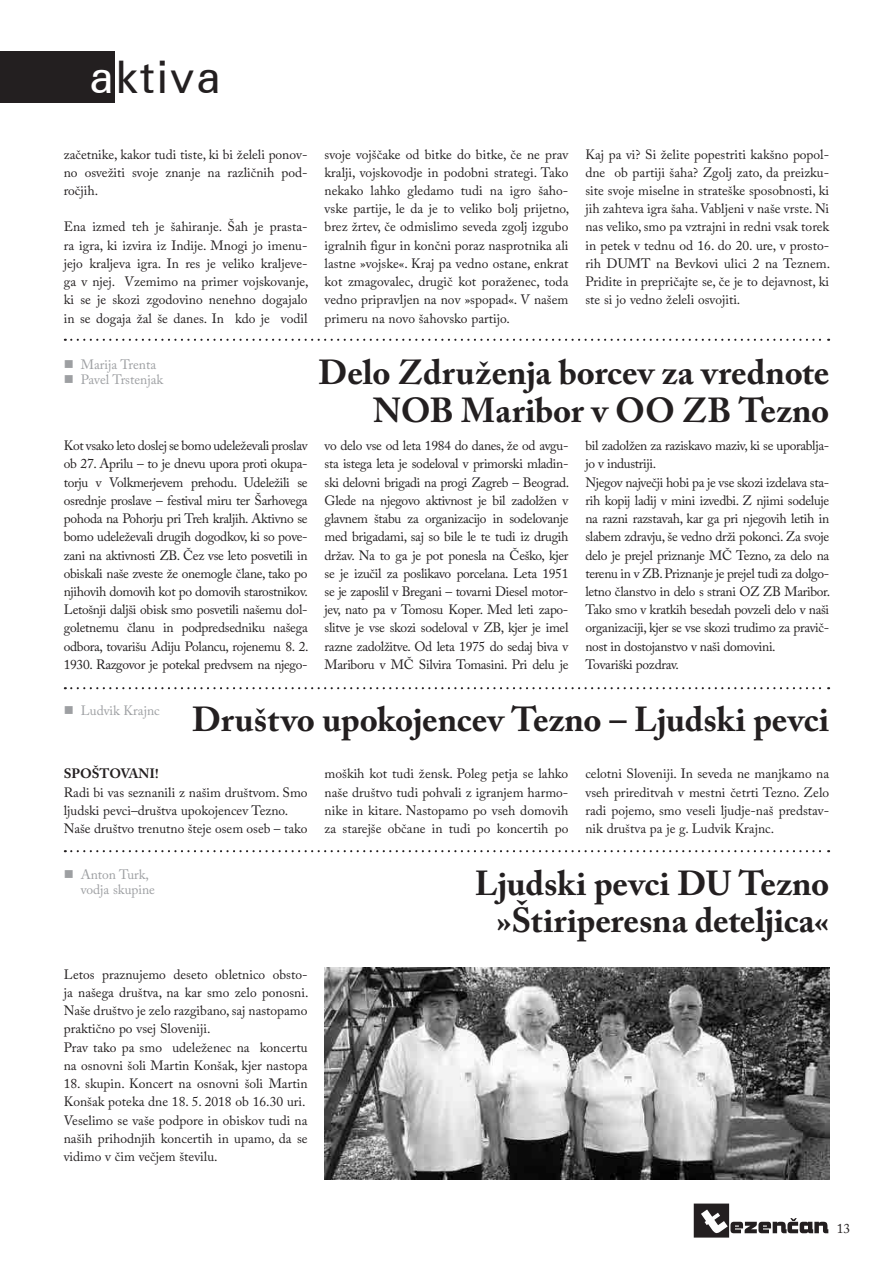
<style>
.page{position:relative;width:893px;height:1263px;background:#fff}
.page>*{position:absolute;margin:0;border:0;box-sizing:border-box;transform-origin:0 0}
.t1{font:45px "Zurich BT";letter-spacing:.05em;color:#231f20}
.t2{font:700 34.5px/37.5px "Adobe Caslon Pro";letter-spacing:-.005em;color:#231f20;text-align:right}
.t3{font:13.5px/18.3px "Adobe Caslon Pro";color:#231f20;text-align:justify}
.t4{font:13.5px/18.3px "Adobe Caslon Pro";letter-spacing:-.025em;color:#231f20}
.t5{font:13.5px/15px "Adobe Caslon Pro";color:#9d9fa2}
.t6{font:700 13.5px "Adobe Caslon Pro";color:#231f20}
.s1{color:#fff}
</style>
<div class="page">
<div style="left:0;top:51px;width:115px;height:51px;background:#231f20"></div>
<svg style="left:694px;top:1203px;width:134px;height:34px"></svg>
<svg style="left:65px;top:850px;width:764px;height:2px"></svg>
<svg style="left:65px;top:687px;width:764px;height:2px"></svg>
<svg style="left:65px;top:339px;width:764px;height:2px"></svg>
<img style="left:325px;top:968px;width:504px;height:211px">
<h1 class="t1" style="left:90px;top:50px;width:133px"><span class="s1">a</span>ktiva</h1>
<p class="t3" style="left:64px;top:145px;width:245px">začetnike, kakor tudi tiste, ki bi želeli ponov&shy;no osvežiti svoje znanje na različnih pod&shy;ročjih.</p>
<p class="t3" style="left:64px;top:218px;width:246px">Ena izmed teh je šahiranje. Šah je prasta&shy;ra igra, ki izvira iz Indije. Mnogi jo imenu&shy;jejo kraljeva igra. In res je veliko kraljeve&shy;ga v njej. Vzemimo na primer vojskovanje, ki se je skozi zgodovino nenehno dogajalo in se dogaja žal še danes. In kdo je vodil</p>
<p class="t3" style="left:325px;top:145px;width:246px">svoje vojščake od bitke do bitke, če ne prav kralji, vojskovodje in podobni strategi. Tako nekako lahko gledamo tudi na igro šaho&shy;vske partije, le da je to veliko bolj prijetno, brez žrtev, če odmislimo seveda zgolj izgubo igralnih figur in končni poraz nasprotnika ali lastne »vojske«. Kraj pa vedno ostane, enkrat kot zmagovalec, drugič kot poraženec, toda vedno pripravljen na nov »spopad«. V našem primeru na novo šahovsko partijo.</p>
<p class="t3" style="left:585px;top:145px;width:246px">Kaj pa vi? Si želite popestriti kakšno popol&shy;dne ob partiji šaha? Zgolj zato, da preizku&shy;site svoje miselne in strateške sposobnosti, ki jih zahteva igra šaha. Vabljeni v naše vrste. Ni nas veliko, smo pa vztrajni in redni vsak torek in petek v tednu od 16. do 20. ure, v prosto&shy;rih DUMT na Bevkovi ulici 2 na Teznem.<br>Pridite in prepričajte se, če je to dejavnost, ki ste si jo vedno želeli osvojiti.</p>
<p class="t5" style="left:81px;top:357px;width:84px">Marija Trenta<br>Pavel Trstenjak</p>
<h2 class="t2" style="left:319px;top:354px;width:512px">Delo Združenja borcev za vrednote<br>NOB Maribor v OO ZB Tezno</h2>
<p class="t3" style="left:64px;top:436px;width:246px">Kot vsako leto doslej se bomo udeleževali proslav ob 27. Aprilu – to je dnevu upora proti okupa&shy;torju v Volkmerjevem prehodu. Udeležili se osrednje proslave – festival miru ter Šarhovega pohoda na Pohorju pri Treh kraljih. Aktivno se bomo udeleževali drugih dogodkov, ki so pove&shy;zani na aktivnosti ZB. Čez vse leto posvetili in obiskali naše zveste že onemogle člane, tako po njihovih domovih kot po domovih starostnikov.<br>Letošnji daljši obisk smo posvetili našemu dol&shy;goletnemu članu in podpredsedniku našega odbora, tovarišu Adiju Polancu, rojenemu 8. 2.<br>1930. Razgovor je potekal predvsem na njego-</p>
<p class="t3" style="left:325px;top:436px;width:246px">vo delo vse od leta 1984 do danes, že od avgu&shy;sta istega leta je sodeloval v primorski mladin&shy;ski delovni brigadi na progi Zagreb – Beograd.<br>Glede na njegovo aktivnost je bil zadolžen v glavnem štabu za organizacijo in sodelovanje med brigadami, saj so bile le te tudi iz drugih držav. Na to ga je pot ponesla na Češko, kjer se je izučil za poslikavo porcelana. Leta 1951 se je zaposlil v Bregani – tovarni Diesel motor&shy;jev, nato pa v Tomosu Koper. Med leti zapo&shy;slitve je vse skozi sodeloval v ZB, kjer je imel razne zadolžitve. Od leta 1975 do sedaj biva v Mariboru v MČ Silvira Tomasini. Pri delu je</p>
<p class="t4" style="left:585px;top:436px;width:246px">bil zadolžen za raziskavo maziv, ki se uporablja&shy;jo v industriji.<br>Njegov največji hobi pa je vse skozi izdelava sta&shy;rih kopij ladij v mini izvedbi. Z njimi sodeluje na razni razstavah, kar ga pri njegovih letih in slabem zdravju, še vedno drži pokonci. Za svoje delo je prejel priznanje MČ Tezno, za delo na terenu in v ZB. Priznanje je prejel tudi za dolgo&shy;letno članstvo in delo s strani OZ ZB Maribor.<br>Tako smo v kratkih besedah povzeli delo v naši organizaciji, kjer se vse skozi trudimo za pravič&shy;nost in dostojanstvo v naši domovini.<br>Tovariški pozdrav.</p>
<p class="t5" style="left:81px;top:703px;width:80px">Ludvik Krajnc</p>
<h2 class="t2" style="left:192px;top:700px;width:639px">Društvo upokojencev Tezno – Ljudski pevci</h2>
<p class="t6" style="left:64px;top:766px;width:96px">SPOŠTOVANI!</p>
<p class="t3" style="left:64px;top:783px;width:245px;text-align:left">Radi bi vas seznanili z našim društvom. Smo ljudski pevci–društva upokojencev Tezno.<br>Naše društvo trenutno šteje osem oseb – tako</p>
<p class="t5" style="left:81px;top:867px;width:76px">Anton Turk, vodja skupine</p>
<p class="t3" style="left:64px;top:965px;width:246px;text-align:left">Letos praznujemo deseto obletnico obsto&shy;ja našega društva, na kar smo zelo ponosni.<br>Naše društvo je zelo razgibano, saj nastopamo praktično po vsej Sloveniji.<br>Prav tako pa smo udeleženec na koncertu na osnovni šoli Martin Konšak, kjer nastopa</p>
<p class="t3" style="left:64px;top:1074px;width:245px;text-align:left">18. skupin. Koncert na osnovni šoli Martin Konšak poteka dne 18. 5. 2018 ob 16.30 uri.<br>Veselimo se vaše podpore in obiskov tudi na naših prihodnjih koncertih in upamo, da se vidimo v čim večjem številu.</p>
<p class="t3" style="left:325px;top:764px;width:245px">moških kot tudi žensk. Poleg petja se lahko naše društvo tudi pohvali z igranjem harmo&shy;nike in kitare. Nastopamo po vseh domovih za starejše občane in tudi po koncertih po</p>
<p class="t3" style="left:585px;top:764px;width:245px">celotni Sloveniji. In seveda ne manjkamo na vseh prireditvah v mestni četrti Tezno. Zelo radi pojemo, smo veseli ljudje-naš predstav&shy;nik društva pa je g. Ludvik Krajnc.</p>
<h2 class="t2" style="left:475px;top:864px;width:356px">Ljudski pevci DU Tezno »Štiriperesna deteljica«</h2>
<p class="t3" style="left:837px;top:1219px;width:15px">13</p>
</div>
